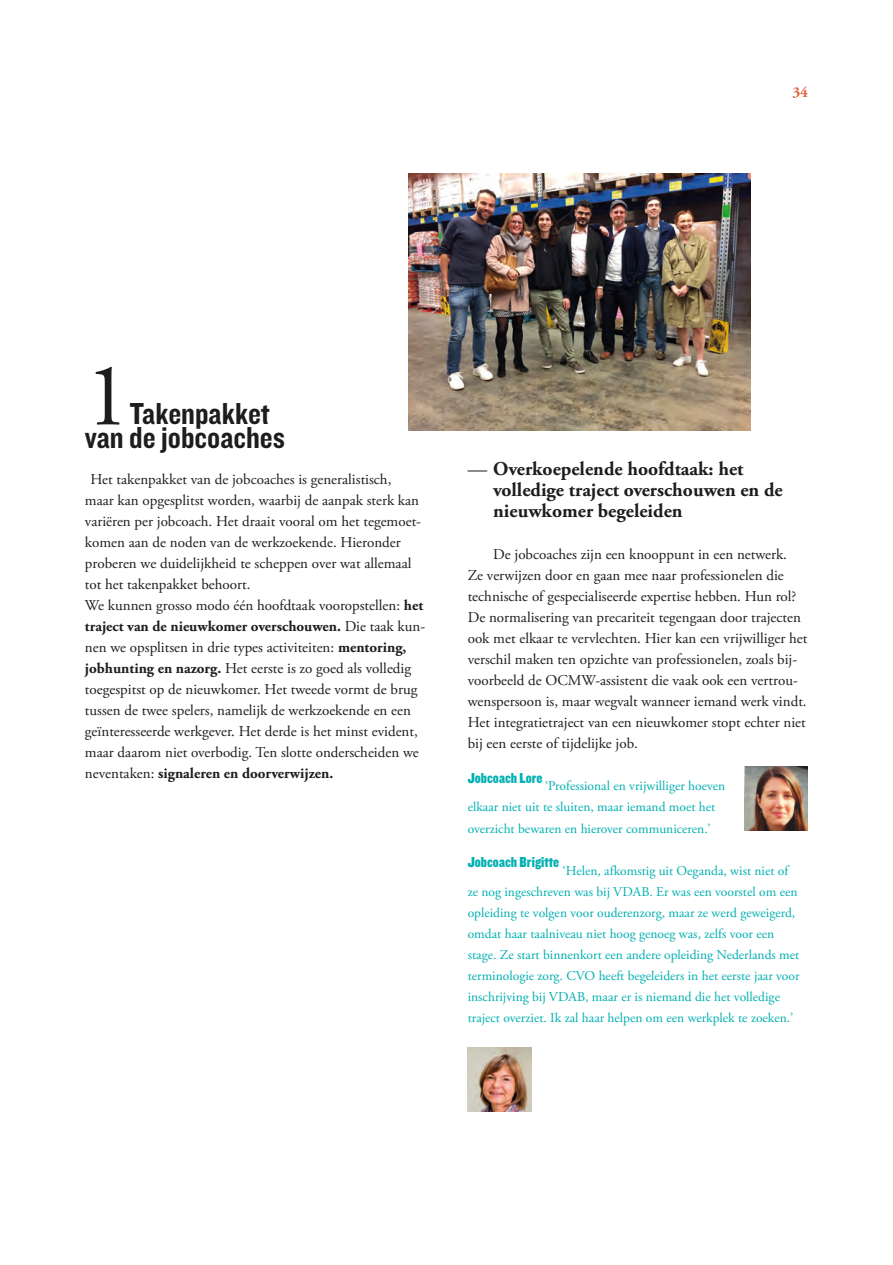
<style>
.page{position:relative;width:893px;height:1265px;background:#fff}
.page>*{position:absolute;margin:0;border:0;box-sizing:border-box;transform-origin:0 0}
.t1{font:90px "Adobe Garamond Pro";color:#1d1d1b}
.t2{font:31.5px/24px "Knockout 50 Welterweight";color:#1d1d1b}
.t3{font:700 19.5px/21px "Adobe Garamond Pro";color:#1d1d1b}
.t4{font:15px/21px "Adobe Garamond Pro";color:#1d1d1b}
.t5{font:15px "Knockout 70 Full Welterwt";color:#00b0b1}
.t6{font:700 15px "Adobe Garamond Pro";color:#e1603a}
.t7{font:13.5px/21px "Adobe Garamond Pro";color:#00b0b1}
.s1{font-weight:700}
.s2{font-weight:400}
</style>
<div class="page">
<img style="left:408px;top:173px;width:343px;height:257px">
<img style="left:744px;top:767px;width:64px;height:63px">
<img style="left:468px;top:1047px;width:63px;height:64px">
<p class="t6" style="left:792px;top:84px;width:17px">34</p>
<h1 class="t1" style="left:85px;top:342px;width:46px">1</h1>
<h2 class="t2" style="left:85px;top:401px;width:202px;text-indent:45px">Takenpakket van de jobcoaches</h2>
<p class="t4" style="left:85px;top:469px;width:342px;text-indent:5px">Het takenpakket van de jobcoaches is generalistisch,<br>maar kan opgesplitst worden, waarbij de aanpak sterk kan variëren per jobcoach. Het draait vooral om het tegemoet&shy;komen aan de noden van de werkzoekende. Hieronder proberen we duidelijkheid te scheppen over wat allemaal tot het takenpakket behoort.<br>We kunnen grosso modo één hoofdtaak vooropstellen: <span class="s1">het traject van de nieuwkomer overschouwen.</span> Die taak kun&shy;nen we opsplitsen in drie types activiteiten: <span class="s1">mentoring, jobhunting en nazorg.</span> Het eerste is zo goed als volledig toegespitst op de nieuwkomer. Het tweede vormt de brug tussen de twee spelers, namelijk de werkzoekende en een geïnteresseerde werkgever. Het derde is het minst evident, maar daarom niet overbodig. Ten slotte onderscheiden we neventaken: <span class="s1">signaleren en doorverwijzen.</span></p>
<h3 class="t3" style="left:493px;top:459px;width:291px;text-indent:-26px"><span class="s2">—</span> Overkoepelende hoofdtaak: het volledige traject overschouwen en de nieuwkomer begeleiden</h3>
<p class="t4" style="left:468px;top:544px;width:341px;text-indent:26px">De jobcoaches zijn een knooppunt in een netwerk.<br>Ze verwijzen door en gaan mee naar professionelen die technische of gespecialiseerde expertise hebben. Hun rol?<br>De normalisering van precariteit tegengaan door trajecten ook met elkaar te vervlechten. Hier kan een vrijwilliger het verschil maken ten opzichte van professionelen, zoals bij&shy;voorbeeld de OCMW-assistent die vaak ook een vertrou&shy;wenspersoon is, maar wegvalt wanneer iemand werk vindt.<br>Het integratietraject van een nieuwkomer stopt echter niet bij een eerste of tijdelijke job.</p>
<p class="t5" style="left:468px;top:768px;width:76px">Jobcoach Lore</p>
<p class="t7" style="left:468px;top:776px;width:259px;text-indent:77px">‘Professional en vrijwilliger hoeven elkaar niet uit te sluiten, maar iemand moet het overzicht bewaren en hierover communiceren.’</p>
<p class="t5" style="left:468px;top:852px;width:93px">Jobcoach Brigitte</p>
<p class="t7" style="left:468px;top:860px;width:333px;text-indent:95px">‘Helen, afkomstig uit Oeganda, wist niet of ze nog ingeschreven was bij VDAB. Er was een voorstel om een opleiding te volgen voor ouderenzorg, maar ze werd geweigerd, omdat haar taalniveau niet hoog genoeg was, zelfs voor een stage. Ze start binnenkort een andere opleiding Nederlands met terminologie zorg. CVO heeft begeleiders in het eerste jaar voor inschrijving bij VDAB, maar er is niemand die het volledige traject overziet. Ik zal haar helpen om een werkplek te zoeken.’</p>
</div>
